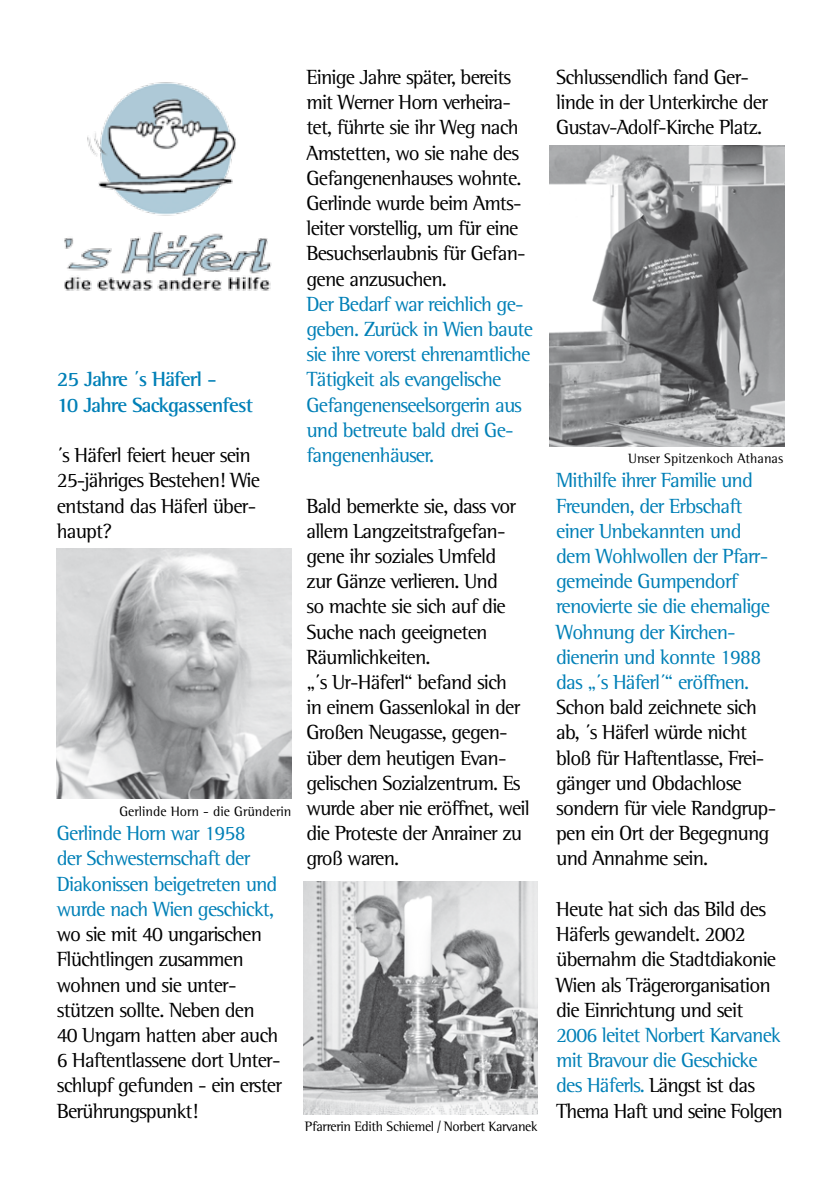
<style>
.page{position:relative;width:840px;height:1191px;background:#fff}
.page>*{position:absolute;margin:0;border:0;box-sizing:border-box;transform-origin:0 0}
.t1{font:21px/25.2px "Rotis Semi Serif";letter-spacing:-.04em;color:#000}
.t2{font:21px/25.2px "Rotis Semi Serif";letter-spacing:-.04em;color:#0080b7}
.t3{font:700 21px/25.2px "Rotis Semi Serif";letter-spacing:-.04em;color:#0080b7}
.t4{font:14px "Rotis Semi Serif";color:#000}
.t5{font:14px "Rotis Semi Serif";letter-spacing:-.025em;color:#000}
.s1{color:#000}
</style>
<div class="page">
<img style="left:64px;top:82px;width:208px;height:209px">
<img style="left:303px;top:882px;width:234px;height:233px">
<img style="left:549px;top:146px;width:235px;height:300px">
<img style="left:57px;top:549px;width:234px;height:250px">
<p class="t3" style="left:57px;top:367px;width:198px">25 Jahre ´s Häferl -<br>10 Jahre Sackgassenfest</p>
<p class="t1" style="left:57px;top:442px;width:205px">´s Häferl feiert heuer sein<br>25-jähriges Bestehen! Wie entstand das Häferl über&shy;haupt?</p>
<p class="t4" style="left:119px;top:803px;width:173px">Gerlinde Horn - die Gründerin</p>
<p class="t2" style="left:57px;top:820px;width:222px">Gerlinde Horn war 1958<br>der Schwesternschaft der<br>Diakonissen beigetreten und wurde nach Wien geschickt,</p>
<p class="t1" style="left:57px;top:921px;width:227px">wo sie mit 40 ungarischen<br>Flüchtlingen zusammen wohnen und sie unter&shy;stützen sollte. Neben den<br>40 Ungarn hatten aber auch<br>6 Haftentlassene dort Unter&shy;schlupf gefunden - ein erster<br>Berührungspunkt!</p>
<p class="t1" style="left:306px;top:64px;width:220px">Einige Jahre später, bereits mit Werner Horn verheira&shy;tet, führte sie ihr Weg nach<br>Amstetten, wo sie nahe des<br>Gefangenenhauses wohnte.<br>Gerlinde wurde beim Amts&shy;leiter vorstellig, um für eine<br>Besuchserlaubnis für Gefan&shy;gene anzusuchen.</p>
<p class="t2" style="left:306px;top:291px;width:228px">Der Bedarf war reichlich ge&shy;geben. Zurück in Wien baute sie ihre vorerst ehrenamtliche<br>Tätigkeit als evangelische<br>Gefangenenseelsorgerin aus und betreute bald drei Ge&shy;fangenenhäuser.</p>
<p class="t1" style="left:306px;top:493px;width:225px">Bald bemerkte sie, dass vor allem Langzeitstrafgefan&shy;gene ihr soziales Umfeld<br>zur Gänze verlieren. Und<br>so machte sie sich auf die<br>Suche nach geeigneten<br>Räumlichkeiten.<br>„´s Ur-Häferl“ befand sich<br>in einem Gassenlokal in der<br>Großen Neugasse, gegen&shy;über dem heutigen Evan&shy;gelischen Sozialzentrum. Es wurde aber nie eröffnet, weil die Proteste der Anrainer zu groß waren.</p>
<p class="t5" style="left:305px;top:1118px;width:234px">Pfarrerin Edith Schiemel / Norbert Karvanek</p>
<p class="t1" style="left:556px;top:64px;width:213px">Schlussendlich fand Ger&shy;linde in der Unterkirche der<br>Gustav-Adolf-Kirche Platz.</p>
<p class="t4" style="left:628px;top:450px;width:156px">Unser Spitzenkoch Athanas</p>
<p class="t2" style="left:556px;top:467px;width:215px">Mithilfe ihrer Familie und<br>Freunden, der Erbschaft einer Unbekannten und dem Wohlwollen der Pfarr&shy;gemeinde Gumpendorf renovierte sie die ehemalige<br>Wohnung der Kirchen&shy;dienerin und konnte 1988 das „´s Häferl´“ eröffnen.</p>
<p class="t1" style="left:556px;top:694px;width:221px">Schon bald zeichnete sich ab, ´s Häferl würde nicht bloß für Haftentlasse, Frei&shy;gänger und Obdachlose sondern für viele Randgrup&shy;pen ein Ort der Begegnung und Annahme sein.</p>
<p class="t1" style="left:556px;top:896px;width:221px">Heute hat sich das Bild des<br>Häferls gewandelt. 2002 übernahm die Stadtdiakonie<br>Wien als Trägerorganisation die Einrichtung und seit</p>
<p class="t2" style="left:556px;top:1022px;width:228px">2006 leitet Norbert Karvanek mit Bravour die Geschicke des Häferls. <span class="s1">Längst ist das<br>Thema Haft und seine Folgen</span></p>
</div>
